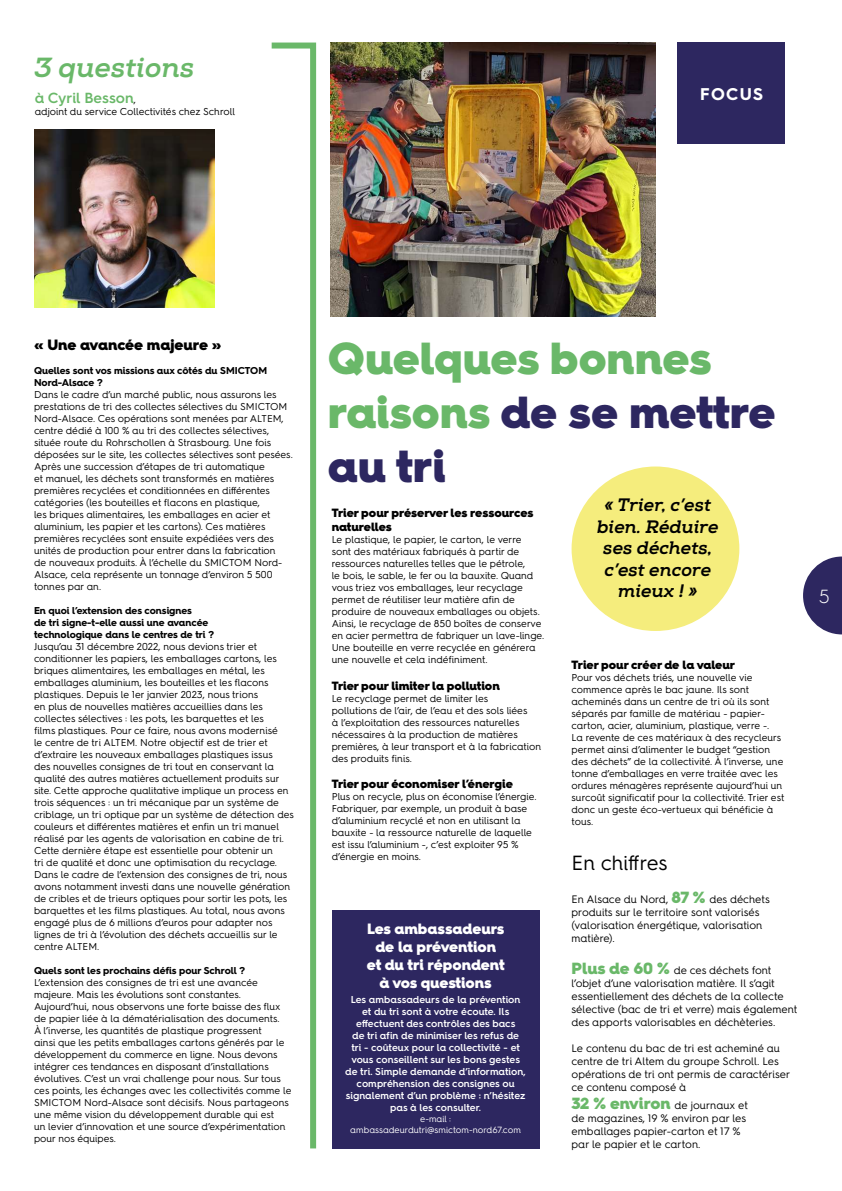
<style>
.page{position:relative;width:842px;height:1191px;background:#fff}
.page>*{position:absolute;margin:0;border:0;box-sizing:border-box;transform-origin:0 0}
.t1{font:900 45px/54px "Hurme Geometric Sans 4";color:#6ab869}
.t2{font:italic 700 27.6px "Nexa Slabx";color:#6ab869}
.t3{font:20.5px "Hurme Geometric Sans 4";color:#000}
.t4{font:300 19px "Hurme Geometric Sans 4";color:#fff}
.t5{font:italic 700 18px/21.6px "Nexa Slabx";color:#000;text-align:center}
.t6{font:700 17px "Hurme Geometric Sans 4";letter-spacing:.075em;color:#fff}
.t7{font:900 15px/18px "Hurme Geometric Sans 4";color:#fff;text-align:center}
.t8{font:900 15px "Hurme Geometric Sans 4";color:#000}
.t9{font:600 14.7px "Hurme Geometric Sans 4";color:#6ab869}
.t10{font:900 12px/14.4px "Hurme Geometric Sans 4";color:#000}
.t11{font:10.8px/13px "Hurme Geometric Sans 4";color:#000}
.t12{font:10px/12px "Hurme Geometric Sans 4";color:#000}
.t13{font:600 10px/12px "Hurme Geometric Sans 4";color:#fff;text-align:center}
.t14{font:700 10px/12px "Hurme Geometric Sans 4";color:#000}
.t15{font:9px/10.8px "Hurme Geometric Sans 4";color:#fff;text-align:center}
.s1{font-weight:400;font-size:10px;color:#000}
.s2{color:#2d2760}
.s3{font-weight:900;font-size:16.2px;color:#6ab869}
</style>
<div class="page">
<svg style="left:803px;top:556px;width:39px;height:78px"></svg>
<svg style="left:271px;top:42px;width:46px;height:1107px"></svg>
<div style="left:678px;top:43px;width:107px;height:101px;background:#2d2760"></div>
<div style="left:572px;top:466px;width:167px;height:165px;background:#f5ed7d;border-radius:50%"></div>
<div style="left:332px;top:910px;width:208px;height:239px;background:#2d2760"></div>
<img style="left:34px;top:129px;width:180px;height:178px">
<img style="left:331px;top:43px;width:324px;height:273px">
<h2 class="t2" style="left:34px;top:51px;width:162px">3 questions</h2>
<h3 class="t9" style="left:35px;top:88px;width:103px">à Cyril Besson<span class="s1">,</span></h3>
<p class="t12" style="left:35px;top:105px;width:202px">adjoint du service Collectivités chez Schroll</p>
<h3 class="t6" style="left:700px;top:82px;width:64px">FOCUS</h3>
<h3 class="t8" style="left:34px;top:334px;width:189px">« Une avancée majeure »</h3>
<p class="t14" style="left:34px;top:364px;width:235px">Quelles sont vos missions aux côtés du SMICTOM<br>Nord-Alsace ?</p>
<p class="t12" style="left:34px;top:388px;width:260px">Dans le cadre d’un marché public, nous assurons les prestations de tri des collectes sélectives du SMICTOM Nord-Alsace. Ces opérations sont menées par ALTEM, centre dédié à 100 % au tri des collectes sélectives, située route du Rohrschollen à Strasbourg. Une fois déposées sur le site, les collectes sélectives sont pesées.<br>Après une succession d’étapes de tri automatique<br>et manuel, les déchets sont transformés en matières premières recyclées et conditionnées en différentes catégories (les bouteilles et flacons en plastique,<br>les briques alimentaires, les emballages en acier et aluminium, les papier et les cartons). Ces matières premières recyclées sont ensuite expédiées vers des unités de production pour entrer dans la fabrication<br>de nouveaux produits. À l’échelle du SMICTOM Nord-Alsace, cela représente un tonnage d’environ 5 500 tonnes par an.</p>
<p class="t14" style="left:34px;top:604px;width:182px">En quoi l’extension des consignes<br>de tri signe-t-elle aussi une avancée technologique dans le centres de tri ?</p>
<p class="t12" style="left:34px;top:640px;width:261px">Jusqu’au 31 décembre 2022, nous devions trier et conditionner les papiers, les emballages cartons, les briques alimentaires, les emballages en métal, les emballages aluminium, les bouteilles et les flacons plastiques. Depuis le 1er janvier 2023, nous trions<br>en plus de nouvelles matières accueillies dans les collectes sélectives : les pots, les barquettes et les<br>films plastiques. Pour ce faire, nous avons modernisé<br>le centre de tri ALTEM. Notre objectif est de trier et d’extraire les nouveaux emballages plastiques issus<br>des nouvelles consignes de tri tout en conservant la qualité des autres matières actuellement produits sur site. Cette approche qualitative implique un process en trois séquences : un tri mécanique par un système de criblage, un tri optique par un système de détection des couleurs et différentes matières et enfin un tri manuel réalisé par les agents de valorisation en cabine de tri.<br>Cette dernière étape est essentielle pour obtenir un<br>tri de qualité et donc une optimisation du recyclage.<br>Dans le cadre de l’extension des consignes de tri, nous avons notamment investi dans une nouvelle génération de cribles et de trieurs optiques pour sortir les pots, les barquettes et les films plastiques. Au total, nous avons engagé plus de 6 millions d’euros pour adapter nos lignes de tri à l’évolution des déchets accueillis sur le centre ALTEM.</p>
<p class="t14" style="left:34px;top:964px;width:213px">Quels sont les prochains défis pour Schroll ?</p>
<p class="t12" style="left:34px;top:976px;width:259px">L’extension des consignes de tri est une avancée majeure. Mais les évolutions sont constantes.<br>Aujourd’hui, nous observons une forte baisse des flux de papier liée à la dématérialisation des documents.<br>À l’inverse, les quantités de plastique progressent<br>ainsi que les petits emballages cartons générés par le développement du commerce en ligne. Nous devons intégrer ces tendances en disposant d’installations évolutives. C’est un vrai challenge pour nous. Sur tous ces points, les échanges avec les collectivités comme le SMICTOM Nord-Alsace sont décisifs. Nous partageons une même vision du développement durable qui est<br>un levier d’innovation et une source d’expérimentation pour nos équipes.</p>
<h1 class="t1" style="left:328px;top:331px;width:449px">Quelques bonnes raisons <span class="s2">de se mettre au tri</span></h1>
<h3 class="t5" style="left:597px;top:494px;width:123px">« Trier, c’est bien. Réduire ses déchets, c’est encore mieux ! »</h3>
<p class="t10" style="left:332px;top:505px;width:203px">Trier pour préserver les ressources naturelles</p>
<p class="t12" style="left:332px;top:533px;width:214px">Le plastique, le papier, le carton, le verre<br>sont des matériaux fabriqués à partir de ressources naturelles telles que le pétrole,<br>le bois, le sable, le fer ou la bauxite. Quand vous triez vos emballages, leur recyclage permet de réutiliser leur matière afin de produire de nouveaux emballages ou objets.<br>Ainsi, le recyclage de 850 boîtes de conserve en acier permettra de fabriquer un lave-linge.<br>Une bouteille en verre recyclée en générera une nouvelle et cela indéfiniment.</p>
<p class="t10" style="left:332px;top:678px;width:170px">Trier pour limiter la pollution</p>
<p class="t12" style="left:332px;top:692px;width:211px">Le recyclage permet de limiter les<br>pollutions de l’air, de l’eau et des sols liées<br>à l’exploitation des ressources naturelles nécessaires à la production de matières premières, à leur transport et à la fabrication des produits finis.</p>
<p class="t10" style="left:332px;top:776px;width:183px">Trier pour économiser l’énergie</p>
<p class="t12" style="left:332px;top:790px;width:206px">Plus on recycle, plus on économise l’énergie.<br>Fabriquer, par exemple, un produit à base d’aluminium recyclé et non en utilisant la bauxite - la ressource naturelle de laquelle est issu l’aluminium -, c’est exploiter 95 % d’énergie en moins.</p>
<p class="t10" style="left:572px;top:657px;width:165px">Trier pour créer de la valeur</p>
<p class="t12" style="left:572px;top:671px;width:214px">Pour vos déchets triés, une nouvelle vie commence après le bac jaune. Ils sont acheminés dans un centre de tri où ils sont séparés par famille de matériau - papier&shy;carton, acier, aluminium, plastique, verre -.<br>La revente de ces matériaux à des recycleurs permet ainsi d’alimenter le budget “gestion des déchets” de la collectivité. À l’inverse, une tonne d’emballages en verre traitée avec les ordures ménagères représente aujourd’hui un surcoût significatif pour la collectivité. Trier est donc un geste éco-vertueux qui bénéficie à tous.</p>
<h3 class="t3" style="left:572px;top:849px;width:97px">En chiffres</h3>
<p class="t11" style="left:572px;top:892px;width:200px">En Alsace du Nord, <span class="s3">87 %</span> des déchets produits sur le territoire sont valorisés (valorisation énergétique, valorisation matière).</p>
<p class="t11" style="left:572px;top:963px;width:227px"><span class="s3">Plus de 60 %</span> de ces déchets font l’objet d’une valorisation matière. Il s’agit essentiellement des déchets de la collecte sélective (bac de tri et verre) mais également des apports valorisables en déchèteries.</p>
<p class="t11" style="left:572px;top:1041px;width:220px">Le contenu du bac de tri est acheminé au centre de tri Altem du groupe Schroll. Les opérations de tri ont permis de caractériser ce contenu composé à</p>
<p class="t11" style="left:572px;top:1098px;width:178px"><span class="s3">32 % environ</span> de journaux et de magazines, 19 % environ par les emballages papier-carton et 17 % par le papier et le carton.</p>
<h3 class="t7" style="left:367px;top:919px;width:140px">Les ambassadeurs de la prévention et du tri répondent à vos questions</h3>
<p class="t13" style="left:345px;top:993px;width:182px">Les ambassadeurs de la prévention et du tri sont à votre écoute. Ils effectuent des contrôles des bacs<br>de tri afin de minimiser les refus de<br>tri - coûteux pour la collectivité - et vous conseillent sur les bons gestes de tri. Simple demande d’information, compréhension des consignes ou signalement d’un problème : n’hésitez pas à les consulter.</p>
<p class="t15" style="left:350px;top:1113px;width:172px">e-mail : ambassadeurdutri@smictom-nord67.com</p>
<h3 class="t4" style="left:819px;top:583px;width:12px">5</h3>
</div>
